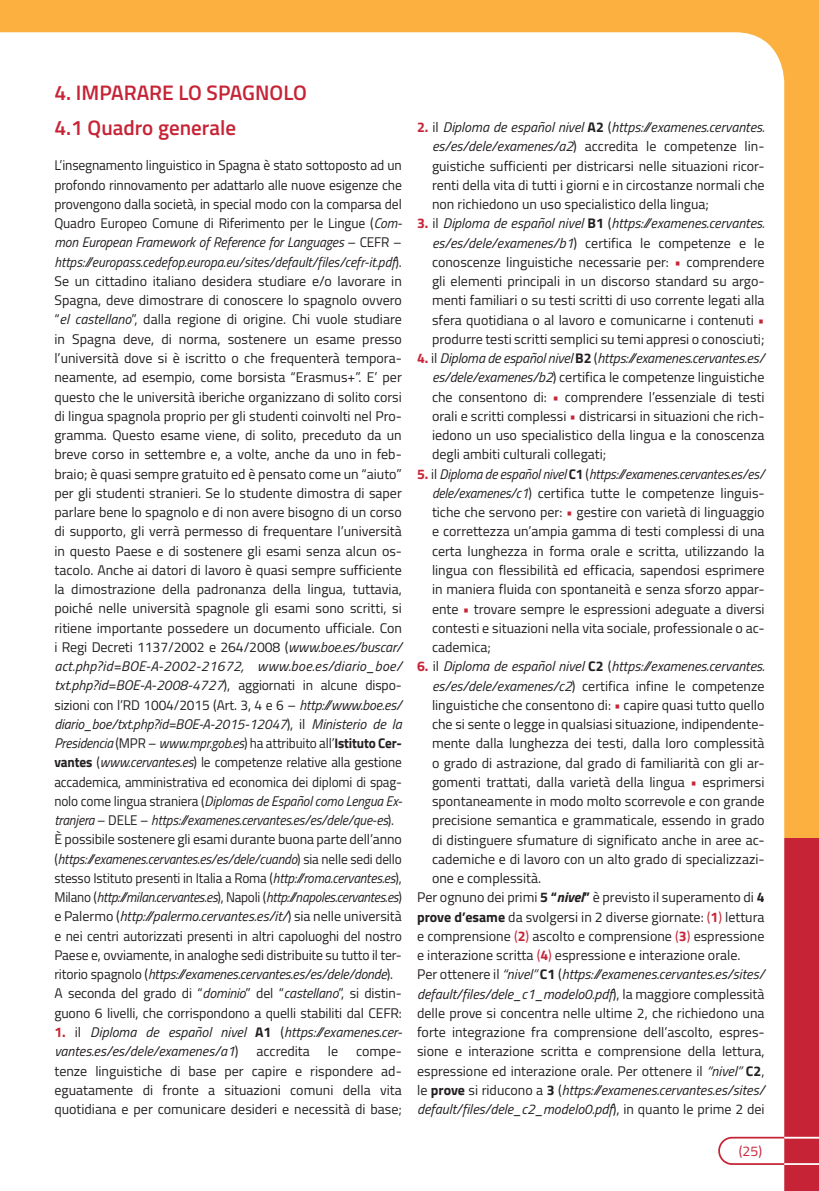
<style>
.page{position:relative;width:819px;height:1191px;background:#fff}
.page>*{position:absolute;margin:0;border:0;box-sizing:border-box;transform-origin:0 0}
.t1{font:600 21px "Titillium";color:#c62436}
.t2{font:14px/19.2px "Titillium";color:#231f20;text-align:justify}
.t3{font:14px/19.2px "Titillium";color:#231f20;text-align:justify;scale:.96 1}
.t4{font:14px/19.2px "Titillium";color:#231f20;text-align:justify;scale:.95 1}
.t5{font:italic 14px/19.2px "Titillium";color:#231f20}
.t6{font:14px "Titillium";color:#c62436}
.s1{font-style:italic}
.s2{font-weight:700}
.s3{font-weight:700;font-style:normal;color:#c62436}
.s4{font-style:normal}
.s5{font-weight:700;font-style:normal}
.s6{font-weight:700;color:#c62436}
.s7{color:#c62436}
.s8{font-weight:700;font-style:italic}
</style>
<div class="page">
<div style="left:0;top:835px;width:819px;height:356px;background:#c62436"></div>
<div style="left:0;top:0;width:819px;height:838px;background:#fbb03f"></div>
<div style="left:0;top:32px;width:784px;height:1159px;background:#fff"></div>
<svg style="left:717px;top:1135px;width:102px;height:30px"></svg>
<hr style="left:784px;top:1136px;width:35px;height:2px;background:#fff">
<hr style="left:784px;top:1163px;width:35px;height:2px;background:#fff">
<p class="t1" style="left:54px;top:77px;width:254px">4. IMPARARE LO SPAGNOLO</p>
<p class="t1" style="left:54px;top:112px;width:183px">4.1 Quadro generale</p>
<p class="t2" style="left:54px;top:155px;width:349px">L’insegnamento linguistico in Spagna è stato sottoposto ad un profondo rinnovamento per adattarlo alle nuove esigenze che provengono dalla società, in special modo con la comparsa del Quadro Europeo Comune di Riferimento per le Lingue (<span class="s1">Com&shy;mon European Framework of Reference for Languages</span> – CEFR –</p>
<p class="t3" style="left:54px;top:251px;width:364px"><span class="s1">https://europass.cedefop.europa.eu/sites/default/files/cefr-it.pdf</span>).<br>Se un cittadino italiano desidera studiare e/o lavorare in Spagna, deve dimostrare di conoscere lo spagnolo ovvero “<span class="s1">el castellano</span>”, dalla regione di origine. Chi vuole studiare in Spagna deve, di norma, sostenere un esame presso l’università dove si è iscritto o che frequenterà tempora&shy;neamente, ad esempio, come borsista “Erasmus+”. E’ per questo che le università iberiche organizzano di solito corsi di lingua spagnola proprio per gli studenti coinvolti nel Pro&shy;gramma. Questo esame viene, di solito, preceduto da un breve corso in settembre e, a volte, anche da uno in feb&shy;braio; è quasi sempre gratuito ed è pensato come un “aiuto” per gli studenti stranieri. Se lo studente dimostra di saper parlare bene lo spagnolo e di non avere bisogno di un corso di supporto, gli verrà permesso di frequentare l’università in questo Paese e di sostenere gli esami senza alcun os&shy;tacolo. Anche ai datori di lavoro è quasi sempre sufficiente la dimostrazione della padronanza della lingua, tuttavia, poiché nelle università spagnole gli esami sono scritti, si ritiene importante possedere un documento ufficiale. Con i Regi Decreti 1137/2002 e 264/2008 (<span class="s1">www.boe.es/buscar/ act.php?id=BOE-A-2002-21672, www.boe.es/diario_boe/ txt.php?id=BOE-A-2008-4727</span>), aggiornati in alcune dispo&shy;sizioni con l’RD 1004/2015 (Art. 3, 4 e 6 – <span class="s1">http://www.boe.es/ diario_boe/txt.php?id=BOE-A-2015-12047</span>), il <span class="s1">Ministerio de la Presidencia</span> (MPR – <span class="s1">www.mpr.gob.es</span>) ha attribuito all’<span class="s2">Istituto Cer&shy;vantes</span> (<span class="s1">www.cervantes.es</span>) le competenze relative alla gestione accademica, amministrativa ed economica dei diplomi di spag&shy;nolo come lingua straniera (<span class="s1">Diplomas de Español como Lengua Ex&shy;tranjera</span> – DELE – <span class="s1">https://examenes.cervantes.es/es/dele/que-es</span>).</p>
<p class="t2" style="left:54px;top:829px;width:349px">È possibile sostenere gli esami durante buona parte dell’anno</p>
<p class="t4" style="left:54px;top:848px;width:367px">(<span class="s1">https://examenes.cervantes.es/es/dele/cuando</span>) sia nelle sedi dello stesso Istituto presenti in Italia a Roma (<span class="s1">http://roma.cervantes.es</span>), Milano (<span class="s1">http://milan.cervantes.es</span>), Napoli (<span class="s1">http://napoles.cervantes.es</span>) e Palermo (<span class="s1">http://palermo.cervantes.es/it/</span>) sia nelle università e nei centri autorizzati presenti in altri capoluoghi del nostro Paese e, ovviamente, in analoghe sedi distribuite su tutto il ter&shy;ritorio spagnolo (<span class="s1">https://examenes.cervantes.es/es/dele/donde</span>).</p>
<p class="t2" style="left:54px;top:983px;width:349px">A seconda del grado di “<span class="s1">dominio</span>” del “<span class="s1">castellano</span>”, si distin&shy;guono 6 livelli, che corrispondono a quelli stabiliti dal CEFR:</p>
<p class="t5" style="left:54px;top:1021px;width:349px"><span class="s3">1.</span> <span class="s4">il</span> Diploma de español nivel <span class="s5">A1</span> <span class="s4">(</span>https://examenes.cer&shy;vantes.es/es/dele/examenes/a1<span class="s4">)</span></p>
<p class="t2" style="left:256px;top:1041px;width:55px">accredita</p>
<p class="t2" style="left:328px;top:1041px;width:12px">le</p>
<p class="t2" style="left:54px;top:1041px;width:349px;text-indent:302px">compe&shy;tenze linguistiche di base per capire e rispondere ad&shy;eguatamente di fronte a situazioni comuni della vita quotidiana e per comunicare desideri e necessità di base;</p>
<p class="t2" style="left:432px;top:117px;width:334px;text-indent:-15px"><span class="s6">2.</span> il <span class="s1">Diploma de español nivel</span> <span class="s2">A2</span> (<span class="s1">https://examenes.cervantes. es/es/dele/examenes/a2</span>) accredita le competenze lin&shy;guistiche sufficienti per districarsi nelle situazioni ricor&shy;renti della vita di tutti i giorni e in circostanze normali che non richiedono un uso specialistico della lingua;</p>
<p class="t2" style="left:432px;top:213px;width:334px;text-indent:-15px"><span class="s6">3.</span> il <span class="s1">Diploma de español nivel</span> <span class="s2">B1</span> (<span class="s1">https://examenes.cervantes. es/es/dele/examenes/b1</span>) certifica le competenze e le conoscenze linguistiche necessarie per: <span class="s7">•</span> comprendere gli elementi principali in un discorso standard su argo&shy;menti familiari o su testi scritti di uso corrente legati alla sfera quotidiana o al lavoro e comunicarne i contenuti <span class="s7">• </span>produrre testi scritti semplici su temi appresi o conosciuti;</p>
<p class="t2" style="left:432px;top:348px;width:334px;text-indent:-15px"><span class="s6">4.</span> il <span class="s1">Diploma de español nivel</span> <span class="s2">B2</span> (<span class="s1">https://examenes.cervantes.es/ es/dele/examenes/b2</span>) certifica le competenze linguistiche che consentono di: <span class="s7">•</span> comprendere l’essenziale di testi orali e scritti complessi <span class="s7">•</span> districarsi in situazioni che rich&shy;iedono un uso specialistico della lingua e la conoscenza degli ambiti culturali collegati;</p>
<p class="t4" style="left:432px;top:463px;width:351px;text-indent:-15px"><span class="s6">5.</span> il <span class="s1">Diploma de español nivel</span> <span class="s2">C1</span> (<span class="s1">https://examenes.cervantes.es/es/ dele/examenes/c1</span>) certifica tutte le competenze linguis&shy;tiche che servono per: <span class="s7">•</span> gestire con varietà di linguaggio e correttezza un’ampia gamma di testi complessi di una certa lunghezza in forma orale e scritta, utilizzando la lingua con flessibilità ed efficacia, sapendosi esprimere in maniera fluida con spontaneità e senza sforzo appar&shy;ente <span class="s7">•</span> trovare sempre le espressioni adeguate a diversi contesti e situazioni nella vita sociale, professionale o ac&shy;cademica;</p>
<p class="t2" style="left:432px;top:656px;width:334px;text-indent:-15px"><span class="s6">6.</span> il <span class="s1">Diploma de español nivel</span> <span class="s2">C2</span> (<span class="s1">https://examenes.cervantes. es/es/dele/examenes/c2</span>) certifica infine le competenze linguistiche che consentono di: <span class="s7">•</span> capire quasi tutto quello che si sente o legge in qualsiasi situazione, indipendente&shy;mente dalla lunghezza dei testi, dalla loro complessità o grado di astrazione, dal grado di familiarità con gli ar&shy;gomenti trattati, dalla varietà della lingua <span class="s7">•</span> esprimersi spontaneamente in modo molto scorrevole e con grande precisione semantica e grammaticale, essendo in grado di distinguere sfumature di significato anche in aree ac&shy;cademiche e di lavoro con un alto grado di specializzazi&shy;one e complessità.</p>
<p class="t2" style="left:417px;top:887px;width:349px">Per ognuno dei primi <span class="s2">5 “</span><span class="s8">nivel</span><span class="s2">”</span> è previsto il superamento di <span class="s2">4 prove d’esame</span> da svolgersi in 2 diverse giornate: <span class="s7">(</span><span class="s6">1</span><span class="s7">)</span> lettura e comprensione <span class="s7">(</span><span class="s6">2</span><span class="s7">)</span> ascolto e comprensione <span class="s7">(</span><span class="s6">3</span><span class="s7">)</span> espressione e interazione scritta <span class="s7">(</span><span class="s6">4</span><span class="s7">)</span> espressione e interazione orale.</p>
<p class="t2" style="left:417px;top:964px;width:349px">Per ottenere il <span class="s1">“nivel”</span> <span class="s2">C1</span> (<span class="s1">https://examenes.cervantes.es/sites/ default/files/dele_c1_modelo0.pdf</span>), la maggiore complessità delle prove si concentra nelle ultime 2, che richiedono una forte integrazione fra comprensione dell’ascolto, espres&shy;sione e interazione scritta e comprensione della lettura, espressione ed interazione orale. Per ottenere il <span class="s1">“nivel”</span> <span class="s2">C2</span>, le <span class="s2">prove</span> si riducono a <span class="s2">3</span> (<span class="s1">https://examenes.cervantes.es/sites/ default/files/dele_c2_modelo0.pdf</span>), in quanto le prime 2 dei</p>
<p class="t6" style="left:739px;top:1141px;width:25px">(25)</p>
</div>
